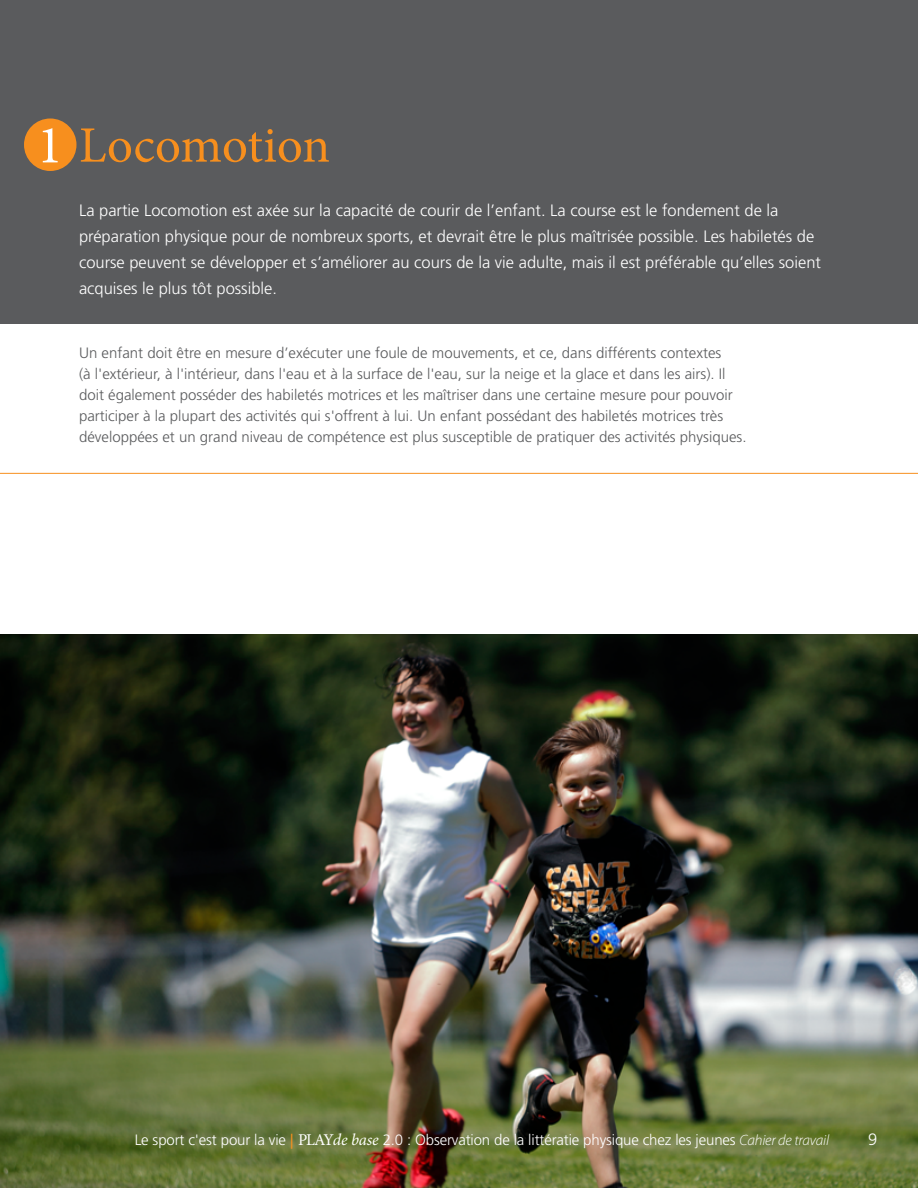
<style>
.page{position:relative;width:918px;height:1188px;background:#fff}
.page>*{position:absolute;margin:0;border:0;box-sizing:border-box;transform-origin:0 0}
.t1{font:51px "Minion Pro";color:#f78f1e}
.t2{font:300 16.5px/26.2px "Frutiger LT Std";color:#fff}
.t3{font:300 15px/21px "Frutiger LT Std";color:#5a5b5d}
.t4{font:300 15px "Frutiger LT Std";letter-spacing:-.01em;color:#fff}
.s1{font-size:54px;color:#fff}
.s2{color:#f78f1e}
.s3{font-family:"Minion Pro";font-weight:400;font-size:16.5px}
.s4{font-family:"Minion Pro";font-weight:400;font-style:italic;font-size:16.5px}
.s5{font-family:"Myriad Pro";font-style:italic}
</style>
<div class="page">
<div style="left:31px;top:576px;width:33px;height:34px;border:2px solid #fff;border-radius:50%"></div>
<img style="left:0;top:634px;width:918px;height:554px">
<hr style="left:0;top:473px;width:918px;height:1px;background:#f78f1e">
<div style="left:0;top:0;width:918px;height:324px;background:#5a5b5d"></div>
<div style="left:24px;top:118px;width:52px;height:53px;background:#f78f1e;border-radius:50%"></div>
<h1 class="t1" style="left:37px;top:111px;width:295px"><span class="s1">1</span> Locomotion</h1>
<p class="t2" style="left:79px;top:197px;width:743px">La partie Locomotion est axée sur la capacité de courir de l’enfant. La course est le fondement de la préparation physique pour de nombreux sports, et devrait être le plus maîtrisée possible. Les habiletés de course peuvent se développer et s’améliorer au cours de la vie adulte, mais il est préférable qu’elles soient acquises le plus tôt possible.</p>
<p class="t3" style="left:79px;top:342px;width:669px">Un enfant doit être en mesure d’exécuter une foule de mouvements, et ce, dans différents contextes<br>(à l'extérieur, à l'intérieur, dans l'eau et à la surface de l'eau, sur la neige et la glace et dans les airs). Il doit également posséder des habiletés motrices et les maîtriser dans une certaine mesure pour pouvoir participer à la plupart des activités qui s'offrent à lui. Un enfant possédant des habiletés motrices très développées et un grand niveau de compétence est plus susceptible de pratiquer des activités physiques.</p>
<p class="t4" style="left:135px;top:1131px;width:696px">Le sport c'est pour la vie <span class="s2">|</span> <span class="s3">PLAY</span><span class="s4">de base</span> 2.0 : Observation de la littératie physique chez les jeunes <span class="s5">Cahier de travail</span></p>
<p class="t2" style="left:868px;top:1126px;width:11px">9</p>
</div>
